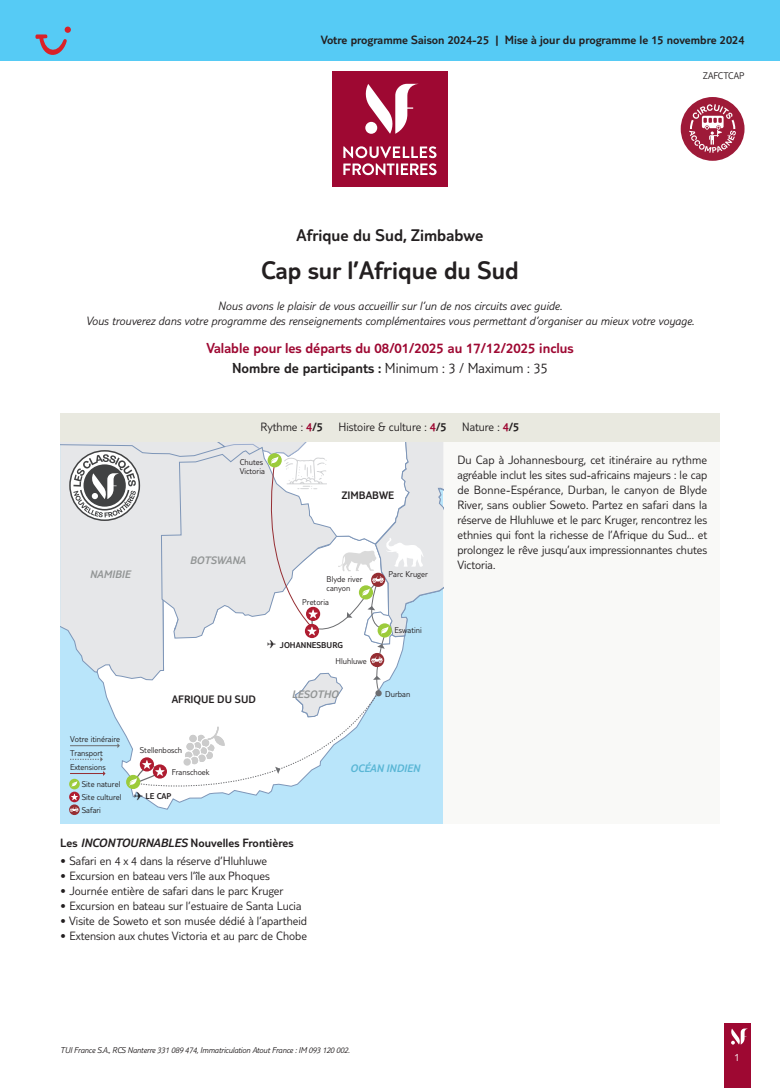
<style>
.page{position:relative;width:780px;height:1088px;background:#fff}
.page>*{position:absolute;margin:0;border:0;box-sizing:border-box;transform-origin:0 0}
.t1{font:300 26.25px "TUI Type";color:#231f20}
.t2{font:300 17.5px "TUI Type";color:#231f20}
.t3{font:300 15px/19.8px "TUI Type";color:#9e0832;text-align:center}
.t4{font:300 12.5px/15px "TUI Type";color:#231f20;text-align:justify}
.t5{font:italic 300 12.5px/15px "TUI Type";color:#231f20;text-align:center}
.t6{font:300 12.5px "TUI Type";color:#231f20}
.t7{font:italic 300 11.25px "TUI Type";color:#929595}
.t8{font:300 11.25px "TUI Type";color:#231f20}
.t9{font:italic 300 11.25px "TUI Type";color:#59b6d5}
.t10{font:300 11.25px "TUI Type";color:#fff}
.t11{font:300 10px "TUI Type";color:#231f20}
.t12{font:300 8.75px/8.8px "TUI Type";color:#231f20}
.t13{font:italic 300 8.75px "TUI Type";letter-spacing:-.02em;color:#231f20}
.t14{font:300 8.75px "TUI Type";color:#231f20}
.s1{color:#231f20}
.s2{color:#9e0832}
.s3{font-style:inherit}
.s4{font-style:italic}
</style>
<div class="page">
<div style="left:724px;top:1023px;width:26px;height:65px;background:#9e0832"></div>
<svg style="left:731px;top:1028px;width:17px;height:16px"></svg>
<div style="left:60px;top:441px;width:659px;height:383px;background:#f9f9f7"></div>
<div style="left:0;top:0;width:780px;height:60px;background:#56cbf5"></div>
<div style="left:332px;top:72px;width:115px;height:115px;background:#9e0832"></div>
<svg style="left:343px;top:146px;width:93px;height:29px"></svg>
<svg style="left:365px;top:84px;width:52px;height:50px"></svg>
<div style="left:60px;top:441px;width:383px;height:383px;background:#b9e5fa"></div>
<div style="left:69px;top:804px;width:11px;height:11px;background:#962e33;border-radius:50%"></div>
<svg style="left:60px;top:441px;width:383px;height:371px"></svg>
<div style="left:60px;top:413px;width:659px;height:28px;background:#e9e9e0"></div>
<svg style="left:35px;top:27px;width:36px;height:28px"></svg>
<div style="left:680px;top:97px;width:64px;height:64px;background:#9e1a38;border-radius:50%"></div>
<svg style="left:689px;top:104px;width:47px;height:49px"></svg>
<p class="t6" style="left:321px;top:33px;width:425px">Votre programme Saison 2024-25 | Mise à jour du programme le 15 novembre 2024</p>
<p class="t11" style="left:703px;top:70px;width:43px">ZAFCTCAP</p>
<h2 class="t2" style="left:296px;top:225px;width:188px">Afrique du Sud, Zimbabwe</h2>
<h1 class="t1" style="left:261px;top:255px;width:259px">Cap sur l’Afrique du Sud</h1>
<p class="t5" style="left:86px;top:298px;width:610px">Nous avons le plaisir de vous accueillir sur l’un de nos circuits avec guide.<br>Vous trouverez dans votre programme des renseignements complémentaires vous permettant d’organiser au mieux votre voyage.</p>
<p class="t3" style="left:206px;top:338px;width:368px">Valable pour les départs du 08/01/2025 au 17/12/2025 inclus<br><span class="s1">Nombre de participants :</span> <span class="s1">Minimum : 3 / Maximum : 35</span></p>
<p class="t7" style="left:90px;top:567px;width:42px">NAMIBIE</p>
<p class="t4" style="left:260px;top:419px;width:64px">Rythme : <span class="s2">4</span><span class="s3">/5</span></p>
<p class="t4" style="left:338px;top:419px;width:110px">Histoire &amp; culture : <span class="s2">4</span><span class="s3">/5</span></p>
<p class="t4" style="left:462px;top:419px;width:59px">Nature : <span class="s2">4</span><span class="s3">/5</span></p>
<p class="t12" style="left:240px;top:458px;width:27px">Chutes<br>Victoria</p>
<p class="t7" style="left:190px;top:554px;width:57px">BOTSWANA</p>
<p class="t8" style="left:342px;top:489px;width:54px">ZIMBABWE</p>
<p class="t12" style="left:326px;top:575px;width:37px">Blyde river canyon</p>
<p class="t12" style="left:302px;top:597px;width:28px">Pretoria</p>
<p class="t12" style="left:388px;top:570px;width:41px">Parc Kruger</p>
<p class="t12" style="left:394px;top:625px;width:29px">Eswatini</p>
<p class="t14" style="left:267px;top:639px;width:77px">✈ JOHANNESBURG</p>
<p class="t8" style="left:172px;top:692px;width:86px">AFRIQUE DU SUD</p>
<p class="t12" style="left:335px;top:656px;width:33px">Hluhluwe</p>
<p class="t7" style="left:292px;top:688px;width:48px">LESOTHO</p>
<p class="t12" style="left:385px;top:689px;width:27px">Durban</p>
<p class="t4" style="left:457px;top:452px;width:251px">Du Cap à Johannesbourg, cet itinéraire au rythme agréable inclut les sites sud-africains majeurs : le cap de Bonne-Espérance, Durban, le canyon de Blyde River, sans oublier Soweto. Partez en safari dans la réserve de Hluhluwe et le parc Kruger, rencontrez les ethnies qui font la richesse de l’Afrique du Sud... et prolongez le rêve jusqu’aux impressionnantes chutes Victoria.</p>
<p class="t12" style="left:70px;top:732px;width:52px;line-height:13.9px">Votre itinéraire<br>Transport<br>Extensions</p>
<p class="t12" style="left:82px;top:777px;width:41px;line-height:12.9px">Site naturel<br>Site culturel<br>Safari</p>
<p class="t12" style="left:140px;top:746px;width:44px">Stellenbosch</p>
<p class="t12" style="left:172px;top:767px;width:39px">Franschoek</p>
<p class="t14" style="left:134px;top:791px;width:39px">✈ LE CAP</p>
<p class="t6" style="left:60px;top:835px;width:235px">Les <span class="s4">INCONTOURNABLES</span> Nouvelles Frontières</p>
<p class="t4" style="left:60px;top:853px;width:208px">• Safari en 4 x 4 dans la réserve d’Hluhluwe</p>
<p class="t4" style="left:60px;top:868px;width:211px">• Excursion en bateau vers l’île aux Phoques</p>
<p class="t4" style="left:60px;top:883px;width:225px">• Journée entière de safari dans le parc Kruger</p>
<p class="t4" style="left:60px;top:898px;width:243px">• Excursion en bateau sur l’estuaire de Santa Lucia</p>
<p class="t4" style="left:60px;top:913px;width:248px">• Visite de Soweto et son musée dédié à l’apartheid</p>
<p class="t4" style="left:60px;top:928px;width:248px">• Extension aux chutes Victoria et au parc de Chobe</p>
<p class="t9" style="left:350px;top:762px;width:71px">OCÉAN INDIEN</p>
<p class="t13" style="left:60px;top:1045px;width:291px">TUI France S.A., RCS Nanterre 331 089 474, Immatriculation Atout France : IM 093 120 002.</p>
<p class="t10" style="left:734px;top:1050px;width:7px">1</p>
</div>
